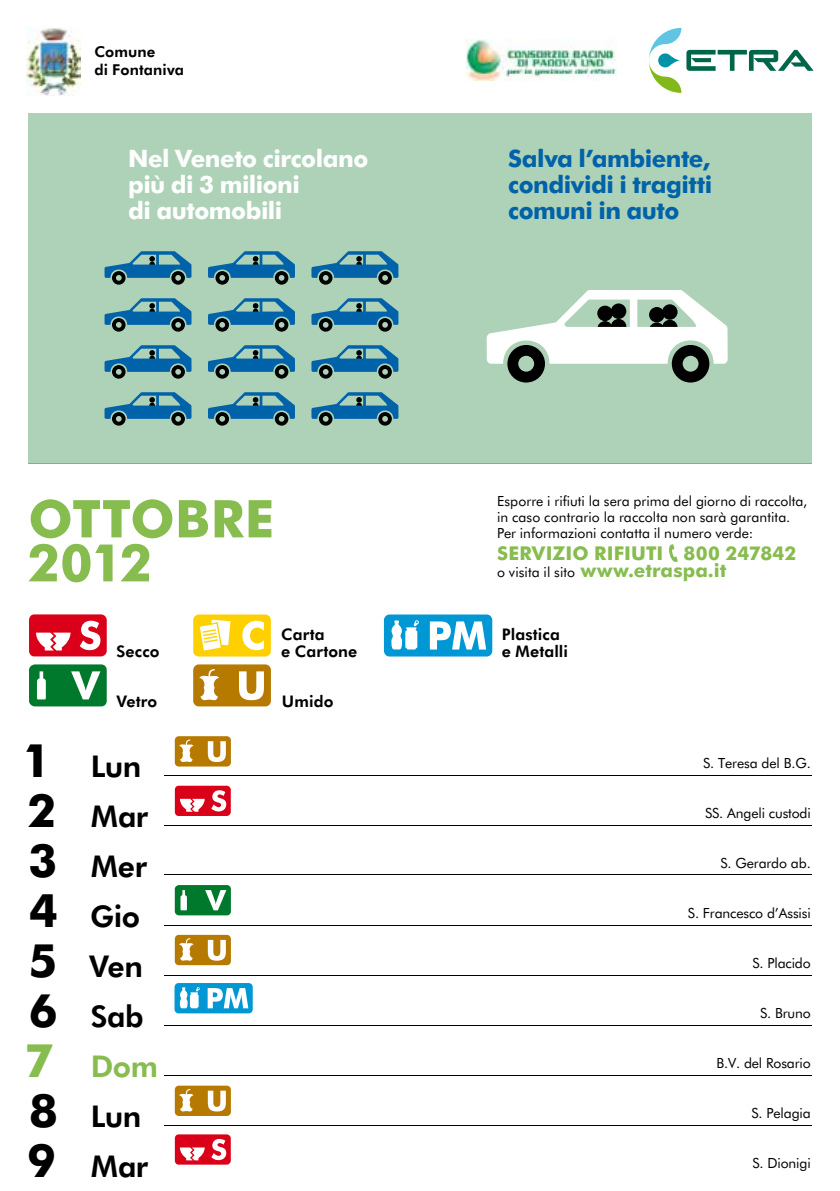
<style>
.page{position:relative;width:840px;height:1191px;background:#fff}
.page>*{position:absolute;margin:0;border:0;box-sizing:border-box;transform-origin:0 0}
.t1{font:700 52px/44px "Futura BT";letter-spacing:-.015em;color:#87bc4e}
.t2{font:700 46px/50px "Futura BT";color:#000}
.t3{font:700 46px "Futura BT";color:#87bc4e}
.t4{font:800 30px/50px "Futura BT";letter-spacing:-.015em;color:#000}
.t5{font:800 30px "Futura BT";color:#87bc4e}
.t6{font:700 24px/26px "Futura BT";letter-spacing:-.02em;color:#0062a9;text-align:justify}
.t7{font:700 24px/26px "Futura BT";letter-spacing:-.02em;color:#fff}
.t8{font:700 19px/17px "Futura BT";letter-spacing:.005em;color:#87bc4e}
.t9{font:800 16px/17px "Futura BT";letter-spacing:.005em;color:#000}
.t10{font:800 15px/18px "Futura BT";letter-spacing:.005em;color:#000}
.t11{font:14px/16px "Futura BT";letter-spacing:-.005em;color:#000}
.s1{font-weight:400;font-size:14px;color:#000}
</style>
<div class="page">
<hr style="left:163px;top:925px;width:648px;height:1px;background:#000">
<hr style="left:163px;top:975px;width:648px;height:1px;background:#000">
<hr style="left:163px;top:1025px;width:648px;height:1px;background:#000">
<hr style="left:163px;top:1075px;width:648px;height:1px;background:#000">
<hr style="left:163px;top:1125px;width:648px;height:1px;background:#000">
<hr style="left:163px;top:874px;width:648px;height:1px;background:#000">
<hr style="left:163px;top:775px;width:648px;height:1px;background:#000">
<hr style="left:163px;top:825px;width:648px;height:1px;background:#000">
<img style="left:466px;top:39px;width:150px;height:42px">
<img style="left:26px;top:27px;width:55px;height:68px">
<svg style="left:649px;top:28px;width:164px;height:65px"></svg>
<div style="left:175px;top:885px;width:56px;height:30px;background:#00792c;border-radius:4px"></div>
<svg style="left:205px;top:890px;width:21px;height:20px"></svg>
<svg style="left:180px;top:890px;width:7px;height:20px"></svg>
<div style="left:175px;top:1134px;width:56px;height:30px;background:#da001a;border-radius:4px"></div>
<svg style="left:180px;top:1147px;width:25px;height:14px"></svg>
<svg style="left:211px;top:1139px;width:15px;height:21px"></svg>
<div style="left:175px;top:785px;width:56px;height:31px;background:#da001a;border-radius:4px"></div>
<svg style="left:180px;top:798px;width:25px;height:14px"></svg>
<svg style="left:211px;top:790px;width:15px;height:21px"></svg>
<div style="left:175px;top:1085px;width:56px;height:31px;background:#b77a00;border-radius:4px"></div>
<svg style="left:179px;top:1089px;width:14px;height:22px"></svg>
<svg style="left:208px;top:1090px;width:18px;height:21px"></svg>
<div style="left:175px;top:935px;width:56px;height:30px;background:#b77a00;border-radius:4px"></div>
<svg style="left:179px;top:938px;width:14px;height:22px"></svg>
<svg style="left:208px;top:940px;width:18px;height:20px"></svg>
<div style="left:175px;top:736px;width:56px;height:30px;background:#b77a00;border-radius:4px"></div>
<svg style="left:179px;top:739px;width:14px;height:23px"></svg>
<svg style="left:208px;top:741px;width:18px;height:21px"></svg>
<div style="left:174px;top:983px;width:78px;height:30px;background:#0098d4;border-radius:4px"></div>
<svg style="left:207px;top:988px;width:41px;height:20px"></svg>
<svg style="left:179px;top:987px;width:21px;height:21px"></svg>
<svg style="left:669px;top:544px;width:8px;height:18px"></svg>
<div style="left:193px;top:614px;width:78px;height:42px;background:#ffd000;border-radius:6px"></div>
<svg style="left:242px;top:621px;width:22px;height:29px"></svg>
<svg style="left:199px;top:619px;width:31px;height:32px"></svg>
<div style="left:193px;top:664px;width:78px;height:42px;background:#b77a00;border-radius:6px"></div>
<svg style="left:199px;top:669px;width:20px;height:31px"></svg>
<svg style="left:239px;top:671px;width:25px;height:29px"></svg>
<div style="left:384px;top:614px;width:108px;height:42px;background:#0098d4;border-radius:6px"></div>
<svg style="left:429px;top:621px;width:57px;height:28px"></svg>
<svg style="left:391px;top:620px;width:27px;height:29px"></svg>
<div style="left:29px;top:614px;width:78px;height:42px;background:#db001a;border-radius:5px"></div>
<svg style="left:36px;top:632px;width:34px;height:19px"></svg>
<svg style="left:80px;top:620px;width:20px;height:30px"></svg>
<div style="left:29px;top:664px;width:78px;height:42px;background:#00792c;border-radius:6px"></div>
<svg style="left:71px;top:671px;width:29px;height:28px"></svg>
<svg style="left:37px;top:671px;width:9px;height:28px"></svg>
<div style="left:28px;top:113px;width:783px;height:350px;background:#aed2b7"></div>
<svg style="left:486px;top:290px;width:241px;height:92px"></svg>
<svg style="left:104px;top:251px;width:87px;height:34px"></svg>
<svg style="left:208px;top:251px;width:87px;height:34px"></svg>
<svg style="left:311px;top:251px;width:87px;height:34px"></svg>
<svg style="left:104px;top:298px;width:87px;height:34px"></svg>
<svg style="left:208px;top:298px;width:87px;height:34px"></svg>
<svg style="left:311px;top:298px;width:87px;height:34px"></svg>
<svg style="left:104px;top:345px;width:87px;height:34px"></svg>
<svg style="left:208px;top:345px;width:87px;height:34px"></svg>
<svg style="left:311px;top:345px;width:87px;height:34px"></svg>
<svg style="left:104px;top:392px;width:87px;height:33px"></svg>
<svg style="left:208px;top:392px;width:87px;height:33px"></svg>
<svg style="left:311px;top:392px;width:87px;height:33px"></svg>
<p class="t10" style="left:94px;top:43px;width:91px">Comune<br>di Fontaniva</p>
<h3 class="t7" style="left:128px;top:145px;width:242px">Nel Veneto circolano più di 3 milioni<br>di automobili</h3>
<h1 class="t1" style="left:27px;top:496px;width:248px">ottobRe<br>2012</h1>
<p class="t9" style="left:116px;top:642px;width:45px">Secco</p>
<p class="t9" style="left:281px;top:625px;width:78px">Carta<br>e Cartone</p>
<h2 class="t2" style="left:22px;top:735px;width:37px">1<br>2<br>3<br>4<br>5<br>6</h2>
<h2 class="t3" style="left:25px;top:1032px;width:30px">7</h2>
<h2 class="t2" style="left:27px;top:1085px;width:32px">8<br>9</h2>
<p class="t9" style="left:116px;top:692px;width:42px">Vetro</p>
<p class="t9" style="left:282px;top:692px;width:53px">Umido</p>
<h3 class="t4" style="left:89px;top:740px;width:60px">Lun<br>Mar<br>Mer<br>Gio<br>Ven<br>Sab</h3>
<h3 class="t5" style="left:91px;top:1047px;width:69px">Dom</h3>
<h3 class="t4" style="left:91px;top:1090px;width:59px">Lun<br>Mar</h3>
<h3 class="t6" style="left:508px;top:145px;width:206px">Salva l’ambiente, condividi i tragitti comuni in auto</h3>
<p class="t11" style="left:497px;top:493px;width:312px">Esporre i rifiuti la sera prima del giorno di raccolta, in caso contrario la raccolta non sarà garantita.<br>Per informazioni contatta il numero verde:</p>
<h3 class="t8" style="left:497px;top:544px;width:300px">seRviZio RiFiuti 800 247842 <span class="s1">o visita il sito</span> www.etraspa.it</h3>
<p class="t9" style="left:501px;top:625px;width:68px">Plastica e Metalli</p>
<p class="t11" style="left:702px;top:754px;width:109px">S. Teresa del B.G.</p>
<p class="t11" style="left:704px;top:804px;width:107px">SS. Angeli custodi</p>
<p class="t11" style="left:720px;top:854px;width:92px">S. Gerardo ab.</p>
<p class="t11" style="left:687px;top:904px;width:124px">S. Francesco d’Assisi</p>
<p class="t11" style="left:752px;top:954px;width:60px">S. Placido</p>
<p class="t11" style="left:759px;top:1004px;width:52px">S. Bruno</p>
<p class="t11" style="left:716px;top:1054px;width:96px">B.V. del Rosario</p>
<p class="t11" style="left:751px;top:1104px;width:61px">S. Pelagia</p>
<p class="t11" style="left:752px;top:1154px;width:60px">S. Dionigi</p>
</div>
